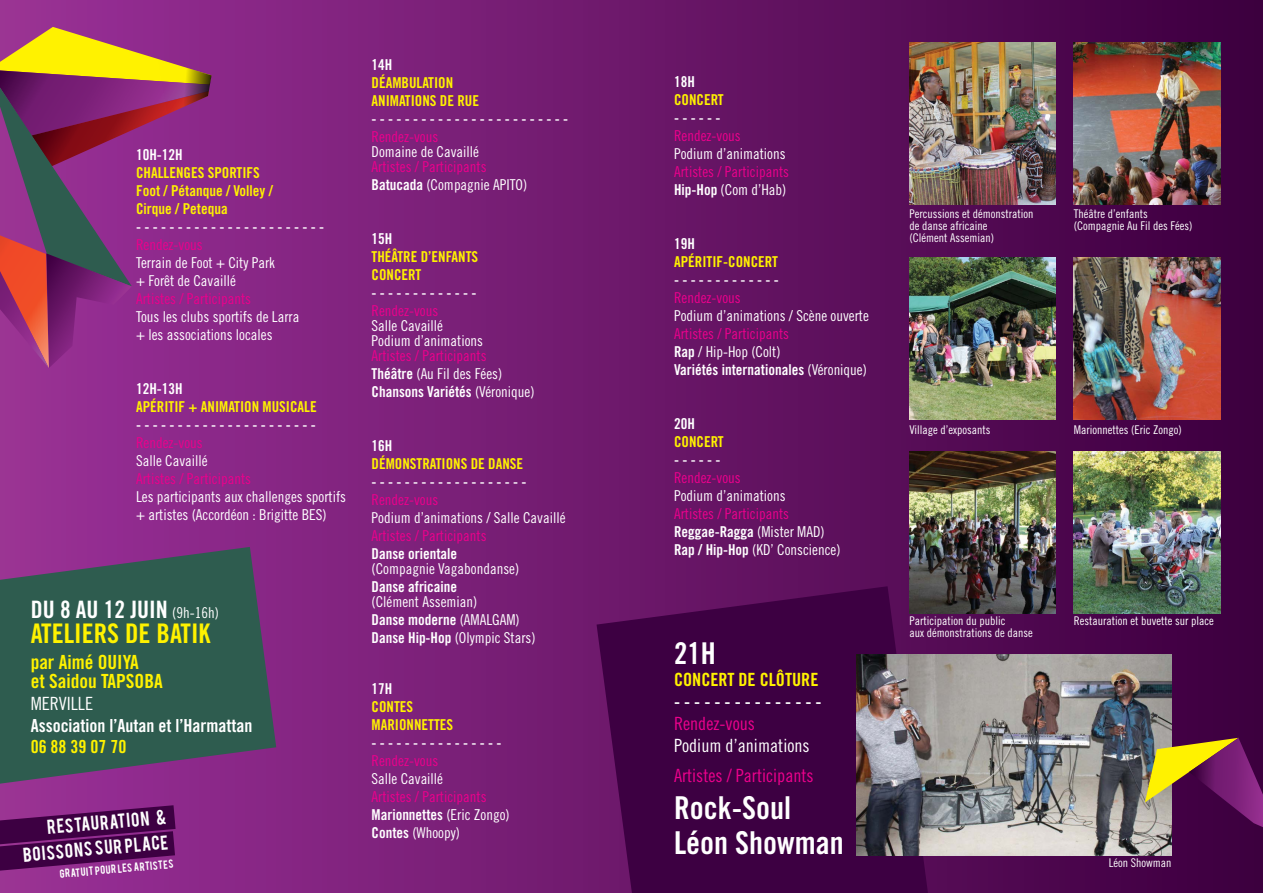
<style>
.page{position:relative;width:1263px;height:893px;background:#fff}
.page>*{position:absolute;margin:0;border:0;box-sizing:border-box;transform-origin:0 0}
.t1{font:31.5px/34.5px "Trade Gothic LT Pro Bd Cn 20";color:#fff}
.t2{font:30px "Trade Gothic LT Pro Bd Cn 20";color:#fff}
.t3{font:27px "Trade Gothic LT Pro Bd Cn 20";color:#fff200}
.t4{font:24px "Trade Gothic LT Pro Bd Cn 20";color:#fff}
.t5{font:19.5px/19.5px "Trade Gothic LT Pro Bd Cn 20";color:#fff200}
.t6{font:18.15px "Trade Gothic LT Pro Cn 18";color:#ec008c}
.t7{font:18.15px "Trade Gothic LT Pro Cn 18";color:#fff}
.t8{font:18.15px "Trade Gothic LT Pro Bd Cn 20";color:#fff200}
.t9{font:18.15px "Trade Gothic LT Pro Bd Cn 20";color:#fff}
.t10{font:18px "Trade Gothic LT Pro Bd Cn 20";color:#fff}
.t11{font:18px "Trade Gothic LT Pro Bd Cn 20";color:#fff200}
.t12{font:15.9px/25.2px "Bebas";color:#fff;text-align:right}
.t13{font:15px/18px "Trade Gothic LT Pro Cn 18";color:#fff}
.t14{font:15px/18px "Trade Gothic LT Pro Cn 18";color:#ec008c}
.t15{font:15px "Trade Gothic LT Pro Bd Cn 20";color:#fff}
.t16{font:15px/18px "Trade Gothic LT Pro Bd Cn 20";color:#fff200}
.t17{font:12px/12px "Trade Gothic Cond Eighteen";color:#fff}
.t18{font:9.3px "Bebas";color:#fff}
.s1{font-family:"Trade Gothic LT Pro Cn 18";font-size:15px}
.s2{font-family:"Trade Gothic LT Pro Bd Cn 20";color:#fff}
.s3{color:#fff}
.s4{font-family:"Trade Gothic LT Pro Cn 18"}
.s5{font-family:"Trade Gothic LT Pro Bd Cn 20"}
</style>
<div class="page">
<div style="left:0;top:0;width:1263px;height:893px;background:linear-gradient(to right,#9b3197,#3e003f)"></div>
<svg style="left:596px;top:586px;width:332px;height:307px;background:#430347"></svg>
<svg style="left:0;top:27px;width:212px;height:341px;background:#903e6d"></svg>
<img style="left:909px;top:43px;width:147px;height:162px">
<img style="left:1074px;top:43px;width:146px;height:162px">
<img style="left:909px;top:258px;width:147px;height:162px">
<img style="left:1074px;top:258px;width:146px;height:162px">
<img style="left:909px;top:452px;width:147px;height:162px">
<img style="left:1074px;top:452px;width:146px;height:162px">
<img style="left:857px;top:655px;width:314px;height:200px">
<svg style="left:0;top:805px;width:176px;height:66px;background:#550c57"></svg>
<svg style="left:0;top:547px;width:276px;height:237px;background:#3f5359"></svg>
<svg style="left:1145px;top:738px;width:118px;height:89px;background:#845051"></svg>
<p class="t15" style="left:136px;top:145px;width:48px">10h-12h</p>
<p class="t16" style="left:136px;top:163px;width:138px">Challenges sportifs<br>Foot / Pétanque / Volley /<br>Cirque / Petequa</p>
<p class="t15" style="left:136px;top:217px;width:190px">- - - - - - - - - - - - - - - - - - - - - - -</p>
<p class="t14" style="left:136px;top:235px;width:68px">Rendez-vous</p>
<p class="t13" style="left:136px;top:253px;width:140px">Terrain de Foot + City Park + Forêt de Cavaillé</p>
<p class="t14" style="left:136px;top:289px;width:116px">Artistes / Participants</p>
<p class="t13" style="left:136px;top:307px;width:165px">Tous les clubs sportifs de Larra + les associations locales</p>
<p class="t15" style="left:136px;top:379px;width:48px">12h-13h</p>
<p class="t16" style="left:136px;top:397px;width:182px">Apéritif + animation musicale</p>
<p class="t15" style="left:136px;top:415px;width:181px">- - - - - - - - - - - - - - - - - - - - - -</p>
<p class="t14" style="left:136px;top:433px;width:68px">Rendez-vous</p>
<p class="t13" style="left:136px;top:451px;width:73px">Salle Cavaillé</p>
<p class="t14" style="left:136px;top:469px;width:116px">Artistes / Participants</p>
<p class="t13" style="left:136px;top:487px;width:211px">Les participants aux challenges sportifs + artistes (Accordéon : Brigitte BES)</p>
<h3 class="t4" style="left:31px;top:595px;width:190px">Du 8 au 12 juin <span class="s1">(9h-16h)</span></h3>
<h3 class="t3" style="left:31px;top:617px;width:181px">Ateliers de BATI K</h3>
<h3 class="t5" style="left:31px;top:652px;width:110px">par Aimé OUIYA et Saidou TAPSOB</h3>
<h3 class="t5" style="left:154px;top:671px;width:10px">A</h3>
<p class="t7" style="left:31px;top:693px;width:20px">Merville</p>
<p class="t10" style="left:31px;top:714px;width:223px">Association l’Autan et l’Harmattan</p>
<p class="t11" style="left:31px;top:736px;width:97px">06 88 39 07 70</p>
<p class="t12" style="left:20px;top:816px;width:147px;rotate:-5deg">Restauration &amp; boissons sur place</p>
<p class="t18" style="left:59px;top:867px;width:115px;rotate:-5deg">Gratuit pour les artistes</p>
<p class="t15" style="left:371px;top:55px;width:22px">14h</p>
<p class="t16" style="left:371px;top:73px;width:109px">Déambulation<br>Animations de rue</p>
<p class="t15" style="left:371px;top:109px;width:198px">- - - - - - - - - - - - - - - - - - - - - - - -</p>
<p class="t14" style="left:371px;top:127px;width:68px">Rendez-vous</p>
<p class="t13" style="left:371px;top:142px;width:109px">Domaine de Cavaillé</p>
<p class="t14" style="left:371px;top:157px;width:157px">Artistes / Participants<br><span class="s2">Batucada</span> <span class="s3">(Compagnie APITO)</span></p>
<p class="t15" style="left:371px;top:229px;width:22px">15h</p>
<p class="t16" style="left:371px;top:247px;width:108px">Théâtre d’Enfants<br>Concert</p>
<p class="t15" style="left:371px;top:283px;width:106px">- - - - - - - - - - - - -</p>
<p class="t14" style="left:371px;top:301px;width:68px">Rendez-vous</p>
<p class="t13" style="left:371px;top:318px;width:113px;line-height:15px">Salle Cavaillé<br>Podium d’animations</p>
<p class="t14" style="left:371px;top:346px;width:132px">Artistes / Participants<br><span class="s2">Théâtre</span> <span class="s3">(Au Fil des Fées)</span></p>
<p class="t15" style="left:371px;top:382px;width:164px">Chansons Variétés <span class="s4">(Véronique)</span></p>
<p class="t15" style="left:371px;top:436px;width:22px">16h</p>
<p class="t16" style="left:371px;top:454px;width:153px">Démonstrations de danse</p>
<p class="t15" style="left:371px;top:472px;width:156px">- - - - - - - - - - - - - - - - - - -</p>
<p class="t14" style="left:371px;top:490px;width:68px">Rendez-vous</p>
<p class="t13" style="left:371px;top:508px;width:196px">Podium d’animations / Salle Cavaillé</p>
<p class="t14" style="left:371px;top:526px;width:116px">Artistes / Participants</p>
<p class="t15" style="left:371px;top:544px;width:87px">Danse orientale</p>
<p class="t13" style="left:371px;top:559px;width:149px">(Compagnie Vagabondanse)</p>
<p class="t15" style="left:371px;top:577px;width:87px">Danse africaine</p>
<p class="t13" style="left:371px;top:592px;width:107px">(Clément Assemian)</p>
<p class="t15" style="left:371px;top:610px;width:150px">Danse moderne <span class="s4">(AMALGAM)</span></p>
<p class="t13" style="left:371px;top:628px;width:166px"><span class="s5">Danse Hip-Hop</span> (Olympic Stars)</p>
<p class="t15" style="left:371px;top:679px;width:22px">17h</p>
<p class="t16" style="left:371px;top:697px;width:83px">Contes<br>Marionnettes</p>
<p class="t15" style="left:371px;top:733px;width:131px">- - - - - - - - - - - - - - - -</p>
<p class="t14" style="left:371px;top:751px;width:68px">Rendez-vous</p>
<p class="t13" style="left:371px;top:769px;width:73px">Salle Cavaillé</p>
<p class="t14" style="left:371px;top:787px;width:116px">Artistes / Participants</p>
<p class="t15" style="left:371px;top:805px;width:140px">Marionnettes <span class="s4">(Eric Zongo)</span></p>
<p class="t13" style="left:371px;top:823px;width:90px"><span class="s5">Contes</span> (Whoopy)</p>
<p class="t15" style="left:674px;top:72px;width:22px">18h</p>
<p class="t16" style="left:674px;top:90px;width:51px">Concert</p>
<p class="t15" style="left:674px;top:108px;width:48px">- - - - - -</p>
<p class="t14" style="left:674px;top:126px;width:68px">Rendez-vous</p>
<p class="t13" style="left:674px;top:144px;width:113px">Podium d’animations</p>
<p class="t14" style="left:674px;top:162px;width:116px">Artistes / Participants<br><span class="s2">Hip-Hop</span> <span class="s3">(Com d’Hab)</span></p>
<p class="t15" style="left:674px;top:234px;width:22px">19h</p>
<p class="t16" style="left:674px;top:252px;width:105px">Apéritif-Concert</p>
<p class="t15" style="left:674px;top:270px;width:106px">- - - - - - - - - - - - -</p>
<p class="t14" style="left:674px;top:288px;width:68px">Rendez-vous</p>
<p class="t13" style="left:674px;top:306px;width:196px">Podium d’animations / Scène ouverte</p>
<p class="t14" style="left:674px;top:324px;width:116px">Artistes / Participants<br><span class="s2">Rap</span> <span class="s3">/ Hip-Hop (Colt)</span></p>
<p class="t15" style="left:674px;top:360px;width:194px">Variétés internationales <span class="s4">(Véronique)</span></p>
<p class="t15" style="left:674px;top:414px;width:22px">20h</p>
<p class="t16" style="left:674px;top:432px;width:51px">Concert</p>
<p class="t15" style="left:674px;top:450px;width:48px">- - - - - -</p>
<p class="t14" style="left:674px;top:468px;width:68px">Rendez-vous</p>
<p class="t13" style="left:674px;top:486px;width:113px">Podium d’animations</p>
<p class="t14" style="left:674px;top:504px;width:116px">Artistes / Participants</p>
<p class="t15" style="left:674px;top:522px;width:152px">Reggae-Ragga <span class="s4">(Mister MAD)</span></p>
<p class="t13" style="left:674px;top:540px;width:168px"><span class="s5">Rap / Hip-Hop</span> (KD’ Conscience)</p>
<h2 class="t2" style="left:674px;top:635px;width:43px">21h</h2>
<p class="t8" style="left:674px;top:668px;width:146px">Concert de clôture</p>
<p class="t9" style="left:674px;top:690px;width:149px">- - - - - - - - - - - - - - -</p>
<p class="t6" style="left:674px;top:712px;width:82px">Rendez-vous</p>
<p class="t7" style="left:674px;top:734px;width:137px">Podium d’animations</p>
<p class="t6" style="left:674px;top:764px;width:141px">Artistes / Participants</p>
<h1 class="t1" style="left:674px;top:791px;width:171px">Rock-Soul<br>Léon Showman</h1>
<p class="t17" style="left:909px;top:208px;width:125px">Percussions et démonstration de danse africaine<br>(Clément Assemian)</p>
<p class="t17" style="left:909px;top:424px;width:83px">Village d’exposants</p>
<p class="t17" style="left:909px;top:615px;width:125px">Participation du public<br>aux démonstrations de danse</p>
<p class="t17" style="left:1074px;top:208px;width:120px">Théâtre d’enfants (Compagnie Au Fil des Fées)</p>
<p class="t17" style="left:1074px;top:424px;width:109px">Marionnettes (Eric Zongo)</p>
<p class="t17" style="left:1074px;top:615px;width:141px">Restauration et buvette sur place</p>
<p class="t17" style="left:1109px;top:857px;width:64px">Léon Showman</p>
</div>
